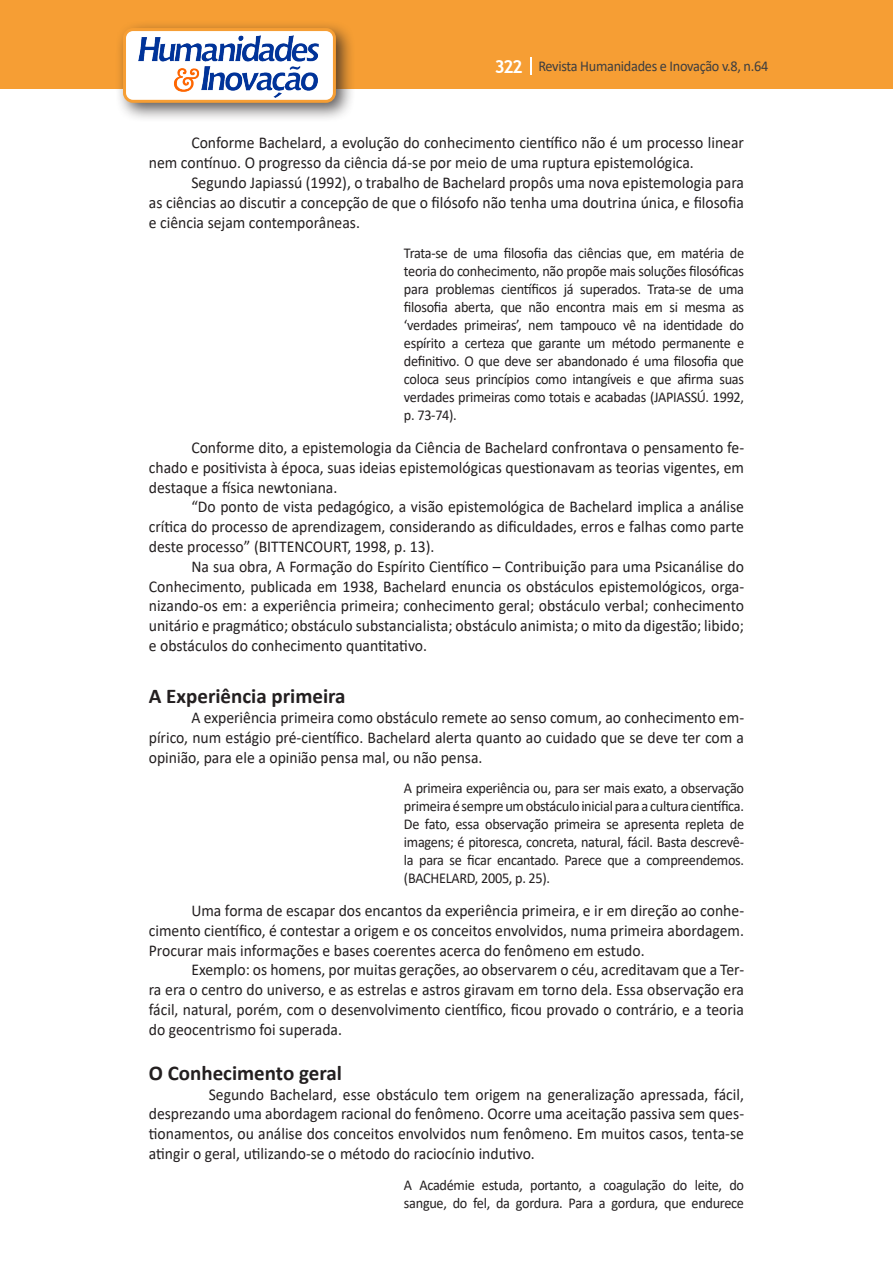
<style>
.page{position:relative;width:893px;height:1263px;background:#fff}
.page>*{position:absolute;margin:0;border:0;box-sizing:border-box;transform-origin:0 0}
.Titulo_2{font:700 21px "Calibri";color:#231f20}
.Texto{font:16.5px/19.8px "Calibri";color:#231f20;text-align:justify;scale:.95 1}
.citacao{font:15px/18px "Calibri";letter-spacing:-.02em;color:#231f20;text-align:justify;scale:.95 1}
.t1{font:15px "Calibri";letter-spacing:-.02em;color:#3e3e3f;scale:.95 1}
.s1{font-family:"Trebuchet MS";font-weight:700;font-size:18px;color:#fff}
</style>
<div class="page">
<div style="left:0;top:0;width:893px;height:88px;background:#f69e34"></div>
<svg style="left:530px;top:57px;width:2px;height:18px"></svg>
<div style="left:115px;top:20px;width:241px;height:103px;background:#231f20;opacity:.75"></div>
<div style="left:125px;top:30px;width:209px;height:71px;background:#fff;border-radius:9px"></div>
<img style="left:138px;top:35px;width:181px;height:62px">
<div style="left:123px;top:28px;width:213px;height:75px;border:3px solid #f69e34;border-radius:9px"></div>
<p class="t1" style="left:495px;top:56px;width:290px"><span class="s1">322</span> Revista Humanidades e Inovação v.8, n.64</p>
<p class="Texto" style="left:149px;top:133px;width:628px;text-indent:43px">Conforme Bachelard, a evolução do conhecimento científico não é um processo linear nem contínuo. O progresso da ciência dá-se por meio de uma ruptura epistemológica.</p>
<p class="Texto" style="left:149px;top:172px;width:628px;text-indent:43px">Segundo Japiassú (1992), o trabalho de Bachelard propôs uma nova epistemologia para as ciências ao discutir a concepção de que o filósofo não tenha uma doutrina única, e filosofia e ciência sejam contemporâneas.</p>
<p class="citacao" style="left:404px;top:244px;width:360px">Trata-se de uma filosofia das ciências que, em matéria de teoria do conhecimento, não propõe mais soluções filosóficas para problemas científicos já superados. Trata-se de uma filosofia aberta, que não encontra mais em si mesma as ‘verdades primeiras’, nem tampouco vê na identidade do espírito a certeza que garante um método permanente e definitivo. O que deve ser abandonado é uma filosofia que coloca seus princípios como intangíveis e que afirma suas verdades primeiras como totais e acabadas (JAPIASSÚ. 1992, p. 73-74).</p>
<p class="Texto" style="left:149px;top:437px;width:628px;text-indent:43px">Conforme dito, a epistemologia da Ciência de Bachelard confrontava o pensamento fe&shy;chado e positivista à época, suas ideias epistemológicas questionavam as teorias vigentes, em destaque a física newtoniana.</p>
<p class="Texto" style="left:149px;top:497px;width:628px;text-indent:43px">“Do ponto de vista pedagógico, a visão epistemológica de Bachelard implica a análise crítica do processo de aprendizagem, considerando as dificuldades, erros e falhas como parte deste processo” (BITTENCOURT, 1998, p. 13).</p>
<p class="Texto" style="left:149px;top:556px;width:628px;text-indent:43px">Na sua obra, A Formação do Espírito Científico – Contribuição para uma Psicanálise do Conhecimento, publicada em 1938, Bachelard enuncia os obstáculos epistemológicos, orga&shy;nizando-os em: a experiência primeira; conhecimento geral; obstáculo verbal; conhecimento unitário e pragmático; obstáculo substancialista; obstáculo animista; o mito da digestão; libido; e obstáculos do conhecimento quantitativo.</p>
<p class="Titulo_2" style="left:149px;top:681px;width:198px">A Experiência primeira</p>
<p class="Texto" style="left:149px;top:707px;width:628px;text-indent:43px">A experiência primeira como obstáculo remete ao senso comum, ao conhecimento em&shy;pírico, num estágio pré-científico. Bachelard alerta quanto ao cuidado que se deve ter com a opinião, para ele a opinião pensa mal, ou não pensa.</p>
<p class="citacao" style="left:404px;top:779px;width:360px">A primeira experiência ou, para ser mais exato, a observação primeira é sempre um obstáculo inicial para a cultura científica.<br>De fato, essa observação primeira se apresenta repleta de imagens; é pitoresca, concreta, natural, fácil. Basta descrevê&shy;la para se ficar encantado. Parece que a compreendemos. (BACHELARD, 2005, p. 25).</p>
<p class="Texto" style="left:149px;top:900px;width:628px;text-indent:43px">Uma forma de escapar dos encantos da experiência primeira, e ir em direção ao conhe&shy;cimento científico, é contestar a origem e os conceitos envolvidos, numa primeira abordagem.<br>Procurar mais informações e bases coerentes acerca do fenômeno em estudo.</p>
<p class="Texto" style="left:149px;top:959px;width:628px;text-indent:43px">Exemplo: os homens, por muitas gerações, ao observarem o céu, acreditavam que a Ter&shy;ra era o centro do universo, e as estrelas e astros giravam em torno dela. Essa observação era fácil, natural, porém, com o desenvolvimento científico, ficou provado o contrário, e a teoria do geocentrismo foi superada.</p>
<p class="Titulo_2" style="left:149px;top:1058px;width:195px">O Conhecimento geral</p>
<p class="Texto" style="left:149px;top:1084px;width:628px;text-indent:60px">Segundo Bachelard, esse obstáculo tem origem na generalização apressada, fácil, desprezando uma abordagem racional do fenômeno. Ocorre uma aceitação passiva sem ques&shy;tionamentos, ou análise dos conceitos envolvidos num fenômeno. Em muitos casos, tenta-se atingir o geral, utilizando-se o método do raciocínio indutivo.</p>
<p class="citacao" style="left:404px;top:1175px;width:360px">A Académie estuda, portanto, a coagulação do leite, do sangue, do fel, da gordura. Para a gordura, que endurece</p>
</div>
